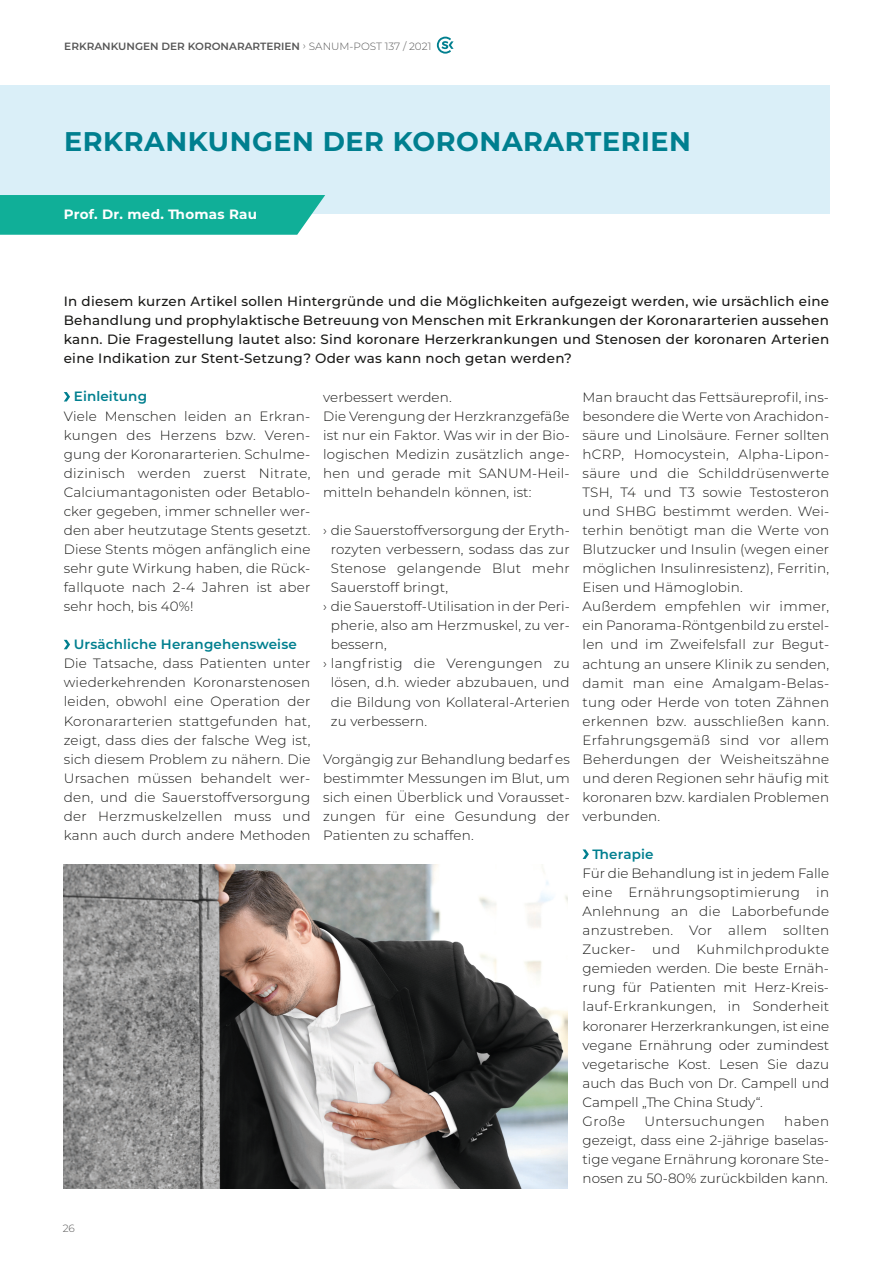
<style>
.page{position:relative;width:893px;height:1263px;background:#fff}
.page>*{position:absolute;margin:0;border:0;box-sizing:border-box;transform-origin:0 0}
.t1{font:700 27px "Montserrat";letter-spacing:.02em;color:#007f8f}
.t2{font:300 13.5px/19px "Montserrat";letter-spacing:.01em;color:#181816;text-align:justify}
.t3{font:500 13.5px/19px "Montserrat";letter-spacing:.02em;color:#181816;text-align:justify}
.t4{font:600 13.5px "Montserrat";letter-spacing:.01em;color:#007f8f}
.t5{font:700 13.5px "Montserrat";letter-spacing:.02em;color:#fff}
.t6{font:300 13.5px "Montserrat";letter-spacing:.035em;color:#181816}
.t7{font:600 10.5px "Montserrat";color:#575757}
.t8{font:300 10.5px "Montserrat";color:#575757}
.s1{font-weight:300}
</style>
<div class="page">
<svg style="left:437px;top:37px;width:17px;height:17px"></svg>
<svg style="left:64px;top:392px;width:6px;height:9px"></svg>
<svg style="left:64px;top:640px;width:6px;height:9px"></svg>
<svg style="left:583px;top:849px;width:6px;height:10px"></svg>
<div style="left:0;top:85px;width:829px;height:129px;background:#daeff8"></div>
<div style="left:0;top:195px;width:325px;height:40px;background:#10af98"></div>
<img style="left:64px;top:864px;width:503px;height:324px">
<p class="t7" style="left:64px;top:39px;width:369px">ERKRANKUNGEN DER KORONARARTERIEN <span class="s1">› SANUM-POST 137 / 2021</span></p>
<h1 class="t1" style="left:64px;top:121px;width:628px">ERKRANKUNGEN DER KORONARARTERIEN</h1>
<p class="t5" style="left:64px;top:204px;width:195px">Prof. Dr. med. Thomas Rau</p>
<p class="t3" style="left:64px;top:291px;width:767px">In diesem kurzen Artikel sollen Hintergründe und die Möglichkeiten aufgezeigt werden, wie ursächlich eine Behandlung und prophylaktische Betreuung von Menschen mit Erkrankungen der Koronararterien aussehen kann. Die Fragestellung lautet also: Sind koronare Herzerkrankungen und Stenosen der koronaren Arterien eine Indikation zur Stent-Setzung? Oder was kann noch getan werden?</p>
<p class="t4" style="left:74px;top:387px;width:75px">Einleitung</p>
<p class="t2" style="left:64px;top:406px;width:248px">Viele Menschen leiden an Erkran&shy;kungen des Herzens bzw. Veren&shy;gung der Koronararterien. Schulme&shy;dizinisch werden zuerst Nitrate, Calciumantagonisten oder Betablo&shy;cker gegeben, immer schneller wer&shy;den aber heutzutage Stents gesetzt.<br>Diese Stents mögen anfänglich eine sehr gute Wirkung haben, die Rück&shy;fallquote nach 2-4 Jahren ist aber sehr hoch, bis 40%!</p>
<p class="t4" style="left:74px;top:635px;width:224px">Ursächliche Herangehensweise</p>
<p class="t2" style="left:64px;top:654px;width:248px">Die Tatsache, dass Patienten unter wiederkehrenden Koronarstenosen leiden, obwohl eine Operation der Koronararterien stattgefunden hat, zeigt, dass dies der falsche Weg ist, sich diesem Problem zu nähern. Die Ursachen müssen behandelt wer&shy;den, und die Sauerstoffversorgung der Herzmuskelzellen muss und kann auch durch andere Methoden</p>
<p class="t2" style="left:323px;top:387px;width:248px;text-align:left">verbessert werden.<br>Die Verengung der Herzkranzgefäße ist nur ein Faktor. Was wir in der Bio&shy;logischen Medizin zusätzlich ange&shy;hen und gerade mit SANUM-Heil&shy;mitteln behandeln können, ist:</p>
<p class="t2" style="left:323px;top:520px;width:248px">› die Sauerstoffversorgung der Eryth-</p>
<p class="t2" style="left:331px;top:539px;width:241px">rozyten verbessern, sodass das zur</p>
<p class="t2" style="left:331px;top:558px;width:241px">Stenose gelangende Blut mehr</p>
<p class="t2" style="left:331px;top:577px;width:119px">Sauerstoff bringt,</p>
<p class="t2" style="left:323px;top:596px;width:248px">› die Sauerstoff-Utilisation in der Peri-</p>
<p class="t2" style="left:331px;top:615px;width:240px">pherie, also am Herzmuskel, zu ver-</p>
<p class="t2" style="left:331px;top:635px;width:58px">bessern,</p>
<p class="t2" style="left:323px;top:654px;width:248px">› langfristig die Verengungen zu</p>
<p class="t2" style="left:331px;top:673px;width:240px">lösen, d.h. wieder abzubauen, und</p>
<p class="t2" style="left:331px;top:692px;width:240px">die Bildung von Kollateral-Arterien</p>
<p class="t2" style="left:331px;top:711px;width:98px">zu verbessern.</p>
<p class="t2" style="left:323px;top:749px;width:248px">Vorgängig zur Behandlung bedarf es bestimmter Messungen im Blut, um sich einen Überblick und Vorausset&shy;zungen für eine Gesundung der Patienten zu schaffen.</p>
<p class="t2" style="left:583px;top:387px;width:248px;text-align:left">Man braucht das Fettsäureprofil, ins&shy;besondere die Werte von Arachidon&shy;säure und Linolsäure. Ferner sollten hCRP, Homocystein, Alpha-Lipon&shy;säure und die Schilddrüsenwerte<br>TSH, T4 und T3 sowie Testosteron und SHBG bestimmt werden. Wei&shy;terhin benötigt man die Werte von<br>Blutzucker und Insulin (wegen einer möglichen Insulinresistenz), Ferritin,<br>Eisen und Hämoglobin.<br>Außerdem empfehlen wir immer, ein Panorama-Röntgenbild zu erstel&shy;len und im Zweifelsfall zur Begut&shy;achtung an unsere Klinik zu senden, damit man eine Amalgam-Belas&shy;tung oder Herde von toten Zähnen erkennen bzw. ausschließen kann.<br>Erfahrungsgemäß sind vor allem<br>Beherdungen der Weisheitszähne und deren Regionen sehr häufig mit koronaren bzw. kardialen Problemen verbunden.</p>
<p class="t4" style="left:593px;top:844px;width:63px">Therapie</p>
<p class="t2" style="left:583px;top:863px;width:248px;text-align:left">Für die Behandlung ist in jedem Falle eine Ernährungsoptimierung in<br>Anlehnung an die Laborbefunde anzustreben. Vor allem sollten<br>Zucker- und Kuhmilchprodukte gemieden werden. Die beste Ernäh&shy;rung für Patienten mit Herz-Kreis&shy;lauf-Erkrankungen, in Sonderheit koronarer Herzerkrankungen, ist eine vegane Ernährung oder zumindest vegetarische Kost. Lesen Sie dazu auch das Buch von Dr. Campell und<br>Campell „The China Study“.<br>Große</p>
<p class="t2" style="left:583px;top:1111px;width:248px;text-indent:202px">haben gezeigt, dass eine 2-jährige baselas&shy;tige vegane Ernährung koronare Ste&shy;nosen zu 50-80% zurückbilden kann.</p>
<p class="t6" style="left:644px;top:1112px;width:122px">Untersuchungen</p>
<p class="t8" style="left:63px;top:1221px;width:14px">26</p>
</div>
